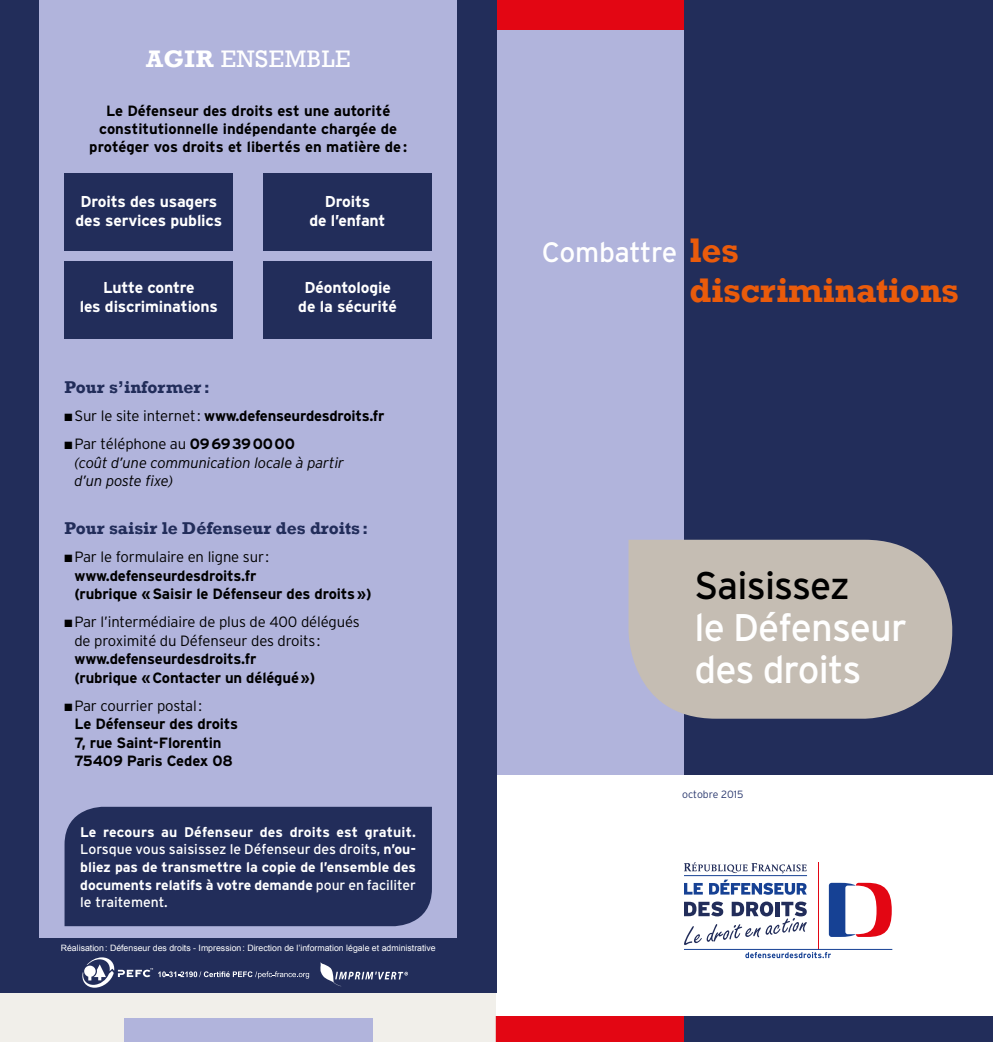
<style>
.page{position:relative;width:993px;height:1042px;background:#fff}
.page>*{position:absolute;margin:0;border:0;box-sizing:border-box;transform-origin:0 0}
.t1{font:38.5px/42px "Interstate";letter-spacing:-.02em;color:#fff}
.t2{font:700 35px "Rockwell";letter-spacing:-.01em;color:#ea5b0b}
.t3{font:28px "Interstate";letter-spacing:-.015em;color:#fff}
.Grand_Titre{font:24.5px "Rockwell";letter-spacing:.025em;color:#fff}
.Titre_2{font:700 17.5px "Rockwell";color:#222d5a}
.titre_dans_encadré{font:700 15.75px/19.2px "Interstate";letter-spacing:-.01em;color:#fff;text-align:center}
.intro{font:700 14.88px/18.4px "Interstate";letter-spacing:-.01em;color:#000}
.t4{font:300 14.88px/18.4px "Interstate";letter-spacing:-.01em;color:#000}
.t5{font:italic 300 14.88px/18.4px "Interstate";letter-spacing:-.01em;color:#000}
.petit_texte_exergu{font:700 14px/17.5px "Interstate";letter-spacing:-.005em;color:#fff;text-align:justify}
.t6{font:300 10.5px "Interstate";color:#29376d}
.Titre_dans_bulle{font:8.75px "Arial";color:#fff}
.s1{font-weight:700}
.s2{font-weight:300}
.s3{font-style:normal}
.s4{font-weight:700;font-style:normal}
.s5{font-weight:400}
.s6{font-family:"Rockwell";font-weight:700;font-size:35px;color:#ea5b0b}
.s7{color:#000}
</style>
<div class="page">
<div style="left:495px;top:0;width:497px;height:774px;background:#222d5a"></div>
<div style="left:495px;top:0;width:189px;height:774px;background:#b1b4dc"></div>
<div style="left:495px;top:1017px;width:189px;height:25px;background:#e30613"></div>
<div style="left:684px;top:1017px;width:308px;height:25px;background:#222d5a"></div>
<svg style="left:628px;top:540px;width:323px;height:179px;background:#bcb5af"></svg>
<div style="left:496px;top:0;width:188px;height:29px;background:#e30613"></div>
<div style="left:0;top:991px;width:495px;height:51px;background:#eeebe5"></div>
<div style="left:124px;top:1018px;width:248px;height:24px;background:#b1b4dc"></div>
<div style="left:0;top:0;width:496px;height:992px;background:#222d5a"></div>
<div style="left:40px;top:0;width:416px;height:938px;background:#b1b4dc"></div>
<div style="left:64px;top:807px;width:368px;height:119px;background:#222d5a"></div>
<div style="left:64px;top:173px;width:169px;height:77px;background:#222d5a"></div>
<div style="left:64px;top:261px;width:169px;height:77px;background:#222d5a"></div>
<div style="left:263px;top:173px;width:169px;height:77px;background:#222d5a"></div>
<div style="left:263px;top:261px;width:169px;height:77px;background:#222d5a"></div>
<svg style="left:82px;top:957px;width:227px;height:30px"></svg>
<svg style="left:320px;top:962px;width:88px;height:24px"></svg>
<hr style="left:817px;top:862px;width:1px;height:87px;background:#e30613">
<svg style="left:828px;top:883px;width:63px;height:54px"></svg>
<svg style="left:684px;top:883px;width:18px;height:11px"></svg>
<svg style="left:709px;top:879px;width:97px;height:16px"></svg>
<svg style="left:745px;top:952px;width:85px;height:6px"></svg>
<hr style="left:683px;top:949px;width:209px;height:1px;background:#164194">
<svg style="left:684px;top:901px;width:122px;height:44px"></svg>
<hr style="left:683px;top:875px;width:123px;height:1px;background:#164194">
<svg style="left:684px;top:862px;width:122px;height:11px"></svg>
<p class="Grand_Titre" style="left:146px;top:44px;width:206px"><span class="s1">AGIR</span> ENSEMBLE</p>
<p class="intro" style="left:89px;top:101px;width:319px;text-align:center">Le Défenseur des droits est une autorité constitutionnelle indépendante chargée de protéger vos droits et libertés en matière de:</p>
<p class="titre_dans_encadré" style="left:76px;top:191px;width:148px">Droits des usagers des services publics</p>
<p class="titre_dans_encadré" style="left:80px;top:277px;width:140px">Lutte contre<br>les discriminations</p>
<p class="titre_dans_encadré" style="left:309px;top:191px;width:78px">Droits<br>de l’enfant</p>
<p class="titre_dans_encadré" style="left:298px;top:277px;width:100px">Déontologie de la sécurité</p>
<p class="Titre_2" style="left:64px;top:376px;width:147px">Pour s’informer :</p>
<p class="intro" style="left:64px;top:406px;width:321px">■ <span class="s2">Sur le site internet:</span> www.defenseurdesdroits.fr</p>
<p class="t5" style="left:74px;top:435px;width:271px;text-indent:-10px">■ <span class="s3">Par téléphone au</span> <span class="s4">0969390000<br></span>(coût d’une communication locale à partir d’un poste fixe)</p>
<p class="Titre_2" style="left:64px;top:517px;width:305px">Pour saisir le Défenseur des droits:</p>
<p class="intro" style="left:74px;top:548px;width:298px;text-indent:-10px">■ <span class="s2">Par le formulaire en ligne sur : </span>www.defenseurdesdroits.fr<br>(rubrique «Saisir le Défenseur des droits»)</p>
<p class="t4" style="left:74px;top:613px;width:287px;text-indent:-10px">■ Par l’intermédiaire de plus de 400 délégués de proximité du Défenseur des droits: <span class="s1">www.defenseurdesdroits.fr<br>(rubrique «Contacter un délégué»)</span></p>
<p class="intro" style="left:74px;top:696px;width:165px;text-indent:-10px">■ <span class="s2">Par courrier postal:<br></span>Le Défenseur des droits<br>7, rue Saint-Florentin<br>75409 Paris Cedex 08</p>
<p class="petit_texte_exergu" style="left:80px;top:823px;width:337px">Le recours au Défenseur des droits est gratuit.<br><span class="s5">Lorsque vous saisissez le Défenseur des droits,</span> n’ou&shy;bliez pas de transmettre la copie de l’ensemble des documents relatifs à votre demande <span class="s5">pour en faciliter le traitement.</span></p>
<p class="Titre_dans_bulle" style="left:61px;top:942px;width:376px">Réalisation: Défenseur des droits - Impression: Direction de l’information légale et administrative</p>
<p class="t3" style="left:542px;top:235px;width:198px">Combattre <span class="s6">les</span></p>
<p class="t2" style="left:689px;top:269px;width:271px">discriminations</p>
<p class="t1" style="left:694px;top:564px;width:214px"><span class="s7">Saisissez<br></span>le Défenseur</p>
<p class="t1" style="left:694px;top:648px;width:168px">des droits</p>
<p class="t6" style="left:682px;top:787px;width:63px">octobre 2015</p>
</div>
